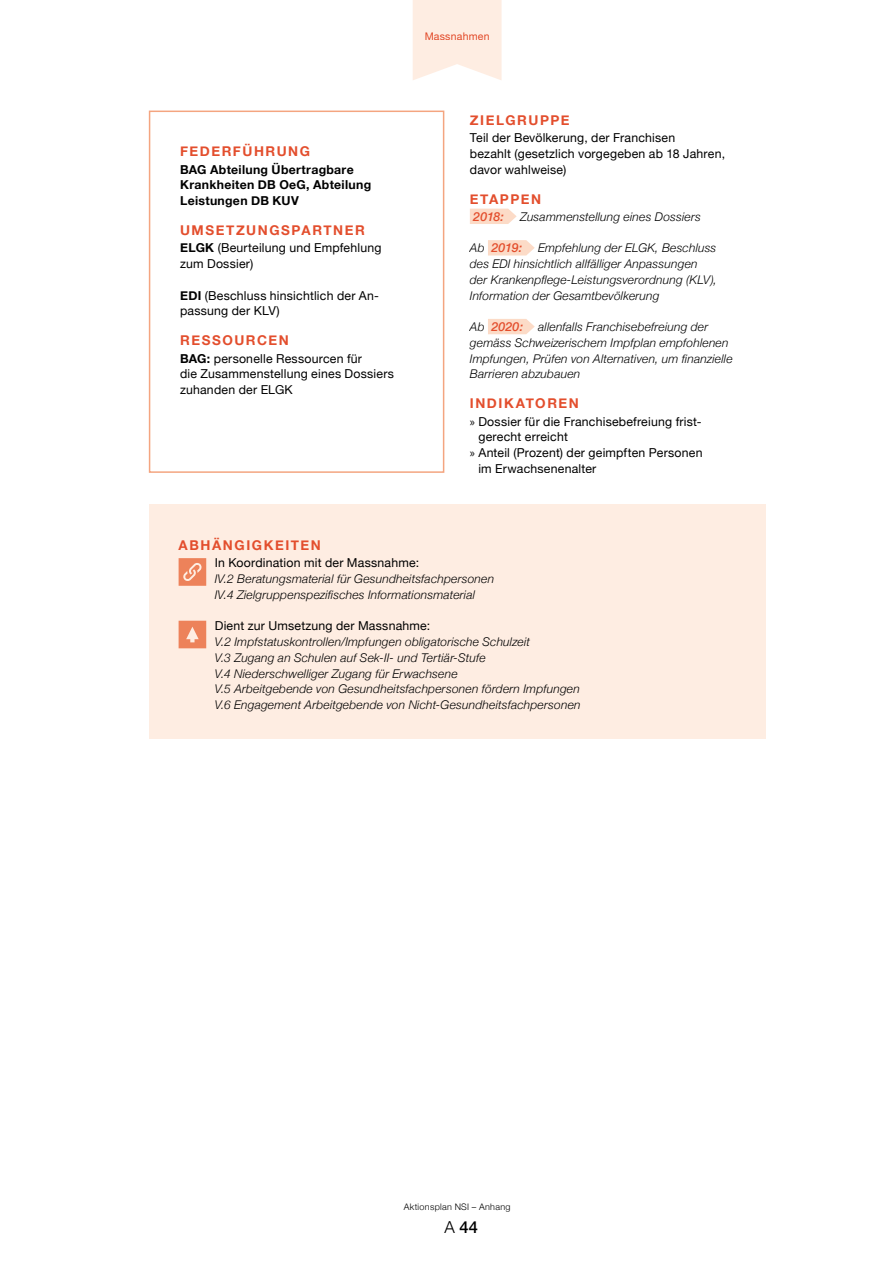
<style>
.page{position:relative;width:893px;height:1263px;background:#fff}
.page>*{position:absolute;margin:0;border:0;box-sizing:border-box;transform-origin:0 0}
.t1{font:500 16.5px "Helvetica Neue";color:#000}
.t2{font:700 13.5px "Helvetica Neue";letter-spacing:.115em;color:#e34e2d}
.t3{font:12.3px/15.8px "Helvetica Neue";letter-spacing:.015em;color:#000}
.t4{font:700 12.3px/15.8px "Helvetica Neue";letter-spacing:.025em;color:#000}
.t5{font:italic 500 12.3px "Helvetica Neue";letter-spacing:.02em;color:#e34e2d}
.t6{font:italic 300 12px/15.8px "Helvetica Neue";letter-spacing:.015em;color:#000}
.t7{font:10.5px "Helvetica Neue";letter-spacing:.025em;color:#e34e2d}
.t8{font:300 9px "Helvetica Neue";letter-spacing:.035em;color:#000}
.s1{font-weight:700}
.s2{font-weight:300;font-size:12px;color:#000}
.s3{font-family:"Myriad Pro"}
.s4{font-weight:300}
</style>
<div class="page">
<svg style="left:413px;top:0;width:89px;height:80px"></svg>
<div style="left:149px;top:504px;width:616px;height:235px;background:#feede2"></div>
<svg style="left:470px;top:209px;width:47px;height:15px"></svg>
<svg style="left:488px;top:240px;width:47px;height:15px"></svg>
<svg style="left:488px;top:319px;width:47px;height:15px"></svg>
<div style="left:149px;top:111px;width:295px;height:362px;border:2px solid #f4a580"></div>
<svg style="left:179px;top:621px;width:27px;height:27px"></svg>
<svg style="left:179px;top:558px;width:27px;height:28px"></svg>
<p class="t2" style="left:180px;top:143px;width:131px">FEDERFÜHRUNG</p>
<p class="t4" style="left:180px;top:161px;width:193px">BAG Abteilung Übertragbare<br>Krankheiten DB OeG, Abteilung<br>Leistungen DB KUV</p>
<p class="t2" style="left:180px;top:222px;width:186px">UMSETZUNGSPARTNER</p>
<p class="t3" style="left:180px;top:240px;width:203px"><span class="s1">ELGK</span> (Beurteilung und Empfehlung zum Dossier)</p>
<p class="t3" style="left:180px;top:287px;width:200px"><span class="s1">EDI</span> (Beschluss hinsichtlich der An&shy;passung der KLV)</p>
<p class="t2" style="left:180px;top:332px;width:110px">RESSOURCEN</p>
<p class="t3" style="left:180px;top:350px;width:215px"><span class="s1">BAG:</span> personelle Ressourcen für<br>die Zusammenstellung eines Dossiers zuhanden der ELGK</p>
<p class="t7" style="left:424px;top:30px;width:67px">Massnahmen</p>
<p class="t2" style="left:470px;top:112px;width:101px">ZIELGRUPPE</p>
<p class="t3" style="left:470px;top:130px;width:257px">Teil der Bevölkerung, der Franchisen<br>bezahlt (gesetzlich vorgegeben ab 18 Jahren, davor wahlweise)</p>
<p class="t2" style="left:470px;top:190px;width:73px">ETAPPEN</p>
<p class="t5" style="left:473px;top:209px;width:32px">2018:</p>
<p class="t6" style="left:520px;top:208px;width:182px">Zusammenstellung eines Dossiers</p>
<p class="t5" style="left:470px;top:240px;width:54px"><span class="s2">Ab</span> 2019:</p>
<p class="t6" style="left:470px;top:240px;width:248px;text-indent:68px">Empfehlung der ELGK, Beschluss des EDI hinsichtlich allfälliger Anpassungen der Krankenpflege-Leistungsverordnung (KLV), Information der Gesamtbevölkerung</p>
<p class="t5" style="left:470px;top:319px;width:55px"><span class="s2">Ab</span> 2020:</p>
<p class="t6" style="left:470px;top:319px;width:264px;text-indent:68px">allenfalls Franchisebefreiung der gemäss Schweizerischem Impfplan empfohlenen Impfungen, Prüfen von Alternativen, um finanzielle Barrieren abzubauen</p>
<p class="t2" style="left:470px;top:395px;width:111px">INDIKATOREN</p>
<p class="t3" style="left:470px;top:413px;width:233px"><span class="s3">»</span> Dossier für die Franchisebefreiung frist-</p>
<p class="t3" style="left:478px;top:429px;width:91px">gerecht erreicht</p>
<p class="t3" style="left:470px;top:445px;width:234px"><span class="s3">»</span> Anteil (Prozent) der geimpften Personen</p>
<p class="t3" style="left:478px;top:460px;width:119px">im Erwachsenenalter</p>
<p class="t2" style="left:179px;top:537px;width:144px">ABHÄNGIGKEITEN</p>
<p class="t3" style="left:215px;top:555px;width:206px">In Koordination mit der Massnahme:</p>
<p class="t6" style="left:215px;top:571px;width:281px">IV.2 Beratungsmaterial für Gesundheitsfachpersonen<br>IV.4 Zielgruppenspezifisches Informationsmaterial</p>
<p class="t3" style="left:215px;top:618px;width:217px">Dient zur Umsetzung der Massnahme:</p>
<p class="t6" style="left:215px;top:634px;width:367px">V.2 Impfstatuskontrollen/Impfungen obligatorische Schulzeit<br>V.3 Zugang an Schulen auf Sek-II- und Tertiär-Stufe<br>V.4 Niederschwelliger Zugang für Erwachsene<br>V.5 Arbeitgebende von Gesundheitsfachpersonen fördern Impfungen V.6 Engagement Arbeitgebende von Nicht-Gesundheitsfachpersonen</p>
<p class="t8" style="left:404px;top:1201px;width:108px">Aktionsplan NSI – Anhang</p>
<h1 class="t1" style="left:444px;top:1216px;width:35px"><span class="s4">A</span> 44</h1>
</div>
